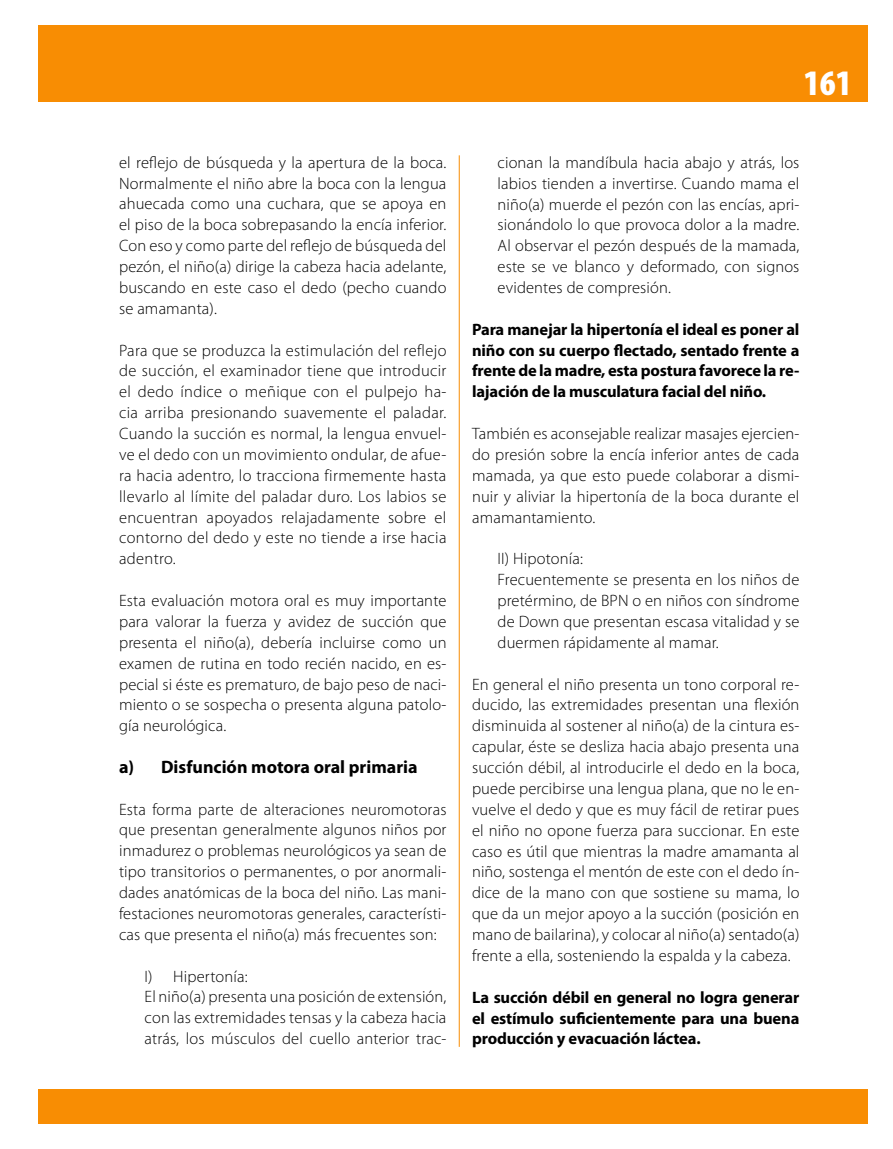
<style>
.page{position:relative;width:893px;height:1149px;background:#fff}
.page>*{position:absolute;margin:0;border:0;box-sizing:border-box;transform-origin:0 0}
.t1{font:900 condensed 36px "Myriad Pro";color:#fff}
.t2{font:700 18px "Myriad Pro";color:#000}
.t3{font:300 16.5px/20.9px "Myriad Pro";letter-spacing:.01em;color:#000;text-align:justify}
.t4{font:700 16.5px/20.9px "Myriad Pro";letter-spacing:-.01em;color:#000;text-align:justify}
</style>
<div class="page">
<div style="left:38px;top:26px;width:829px;height:76px;background:#f88d03"></div>
<div style="left:38px;top:1089px;width:829px;height:34px;background:#f88d03"></div>
<hr style="left:459px;top:155px;width:1px;height:891px;background:#f88d03">
<p class="t3" style="left:119px;top:152px;width:329px">el reflejo de búsqueda y la apertura de la boca.<br>Normalmente el niño abre la boca con la lengua ahuecada como una cuchara, que se apoya en el piso de la boca sobrepasando la encía inferior.<br>Con eso y como parte del reflejo de búsqueda del pezón, el niño(a) dirige la cabeza hacia adelante, buscando en este caso el dedo (pecho cuando se amamanta).</p>
<p class="t3" style="left:119px;top:339px;width:329px">Para que se produzca la estimulación del reflejo de succión, el examinador tiene que introducir el dedo índice o meñique con el pulpejo ha&shy;cia arriba presionando suavemente el paladar.<br>Cuando la succión es normal, la lengua envuel&shy;ve el dedo con un movimiento ondular, de afue&shy;ra hacia adentro, lo tracciona firmemente hasta llevarlo al límite del paladar duro. Los labios se encuentran apoyados relajadamente sobre el contorno del dedo y este no tiende a irse hacia adentro.</p>
<p class="t3" style="left:119px;top:589px;width:329px">Esta evaluación motora oral es muy importante para valorar la fuerza y avidez de succión que presenta el niño(a), debería incluirse como un examen de rutina en todo recién nacido, en es&shy;pecial si éste es prematuro, de bajo peso de naci&shy;miento o se sospecha o presenta alguna patolo&shy;gía neurológica.</p>
<p class="t2" style="left:119px;top:754px;width:300px">a) Disfunción motora oral primaria</p>
<p class="t3" style="left:119px;top:798px;width:329px">Esta forma parte de alteraciones neuromotoras que presentan generalmente algunos niños por inmadurez o problemas neurológicos ya sean de tipo transitorios o permanentes, o por anormali&shy;dades anatómicas de la boca del niño. Las mani&shy;festaciones neuromotoras generales, característi&shy;cas que presenta el niño(a) más frecuentes son:</p>
<p class="t3" style="left:145px;top:965px;width:303px;text-align:left">I) Hipertonía:<br>El niño(a) presenta una posición de extensión, con las extremidades tensas y la cabeza hacia atrás, los músculos del cuello anterior trac-</p>
<h1 class="t1" style="left:804px;top:60px;width:49px">161</h1>
<p class="t3" style="left:497px;top:152px;width:303px">cionan la mandíbula hacia abajo y atrás, los labios tienden a invertirse. Cuando mama el niño(a) muerde el pezón con las encías, apri&shy;sionándolo lo que provoca dolor a la madre.<br>Al observar el pezón después de la mamada, este se ve blanco y deformado, con signos evidentes de compresión.</p>
<p class="t4" style="left:472px;top:318px;width:329px">Para manejar la hipertonía el ideal es poner al niño con su cuerpo flectado, sentado frente a frente de la madre, esta postura favorece la re&shy;lajación de la musculatura facial del niño.</p>
<p class="t3" style="left:472px;top:423px;width:329px">También es aconsejable realizar masajes ejercien&shy;do presión sobre la encía inferior antes de cada mamada, ya que esto puede colaborar a dismi&shy;nuir y aliviar la hipertonía de la boca durante el amamantamiento.</p>
<p class="t3" style="left:497px;top:548px;width:303px;text-align:left">II) Hipotonía:<br>Frecuentemente se presenta en los niños de pretérmino, de BPN o en niños con síndrome de Down que presentan escasa vitalidad y se duermen rápidamente al mamar.</p>
<p class="t3" style="left:472px;top:673px;width:329px">En general el niño presenta un tono corporal re&shy;ducido, las extremidades presentan una flexión disminuida al sostener al niño(a) de la cintura es&shy;capular, éste se desliza hacia abajo presenta una succión débil, al introducirle el dedo en la boca, puede percibirse una lengua plana, que no le en&shy;vuelve el dedo y que es muy fácil de retirar pues el niño no opone fuerza para succionar. En este caso es útil que mientras la madre amamanta al niño, sostenga el mentón de este con el dedo ín&shy;dice de la mano con que sostiene su mama, lo que da un mejor apoyo a la succión (posición en mano de bailarina), y colocar al niño(a) sentado(a) frente a ella, sosteniendo la espalda y la cabeza.</p>
<p class="t4" style="left:472px;top:985px;width:329px">La succión débil en general no logra generar el estímulo suficientemente para una buena producción y evacuación láctea.</p>
</div>
